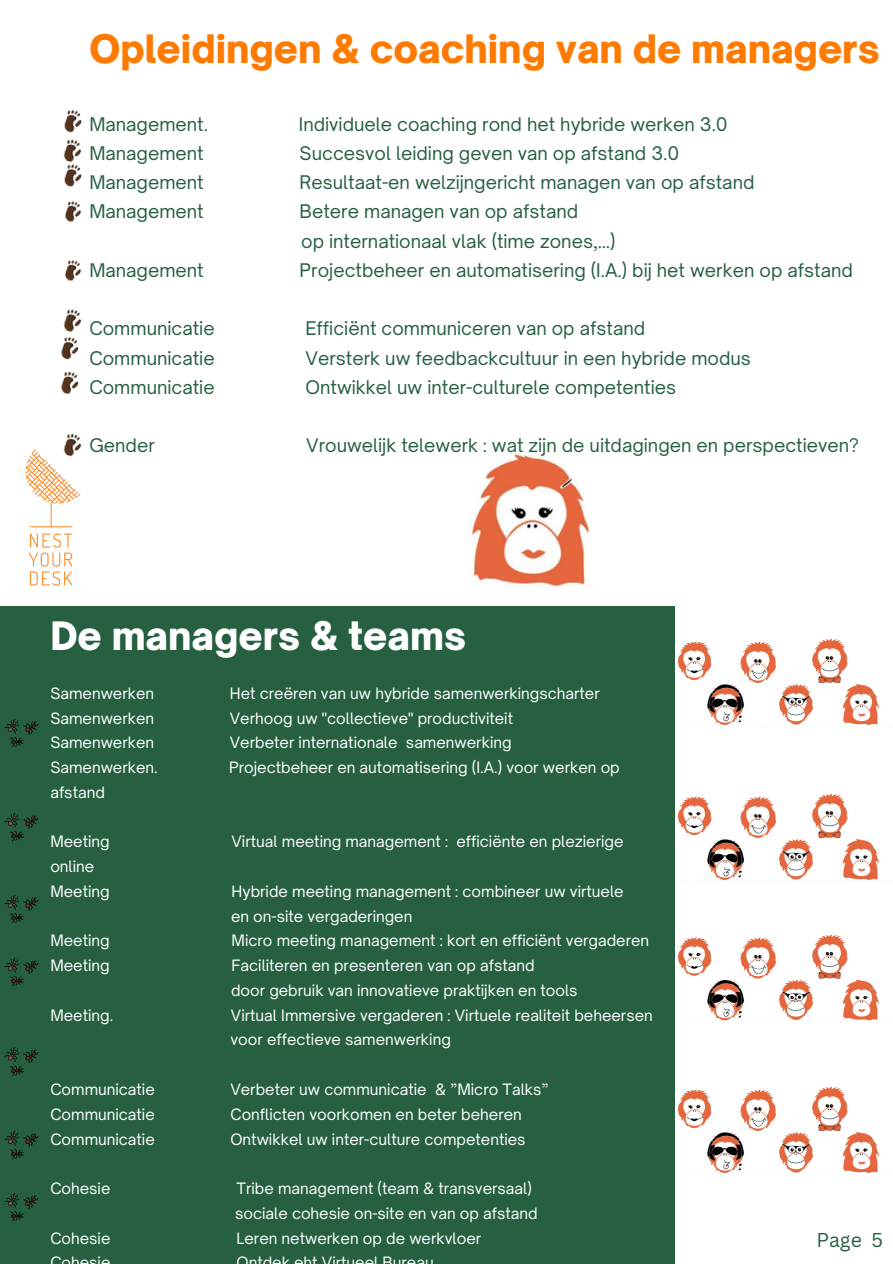
<style>
.page{position:relative;width:893px;height:1264px;background:#fff}
.page>*{position:absolute;margin:0;border:0;box-sizing:border-box;transform-origin:0 0}
.t1{font:900 37.5px "Open Sauce One";color:#ff7a00}
.t2{font:900 37.5px "Open Sauce One";color:#fff}
.t3{font:19.5px "Canva Sans";color:#266041}
.t4{font:18px/29.2px "Open Sauce One";color:#266041}
.t5{font:15px/24.8px "Open Sauce One";color:#fff}
</style>
<div class="page">
<div style="left:0;top:606px;width:675px;height:657px;background:#266041"></div>
<img style="left:677px;top:638px;width:203px;height:88px">
<img style="left:677px;top:793px;width:203px;height:88px">
<img style="left:677px;top:934px;width:202px;height:87px">
<img style="left:677px;top:1086px;width:203px;height:87px">
<img style="left:470px;top:452px;width:120px;height:135px">
<img style="left:25px;top:449px;width:56px;height:137px">
<img style="left:64px;top:169px;width:18px;height:53px">
<img style="left:63px;top:309px;width:18px;height:21px">
<img style="left:61px;top:330px;width:18px;height:30px">
<img style="left:61px;top:371px;width:18px;height:24px">
<img style="left:53px;top:434px;width:28px;height:29px">
<img style="left:4px;top:1047px;width:35px;height:30px">
<img style="left:4px;top:895px;width:35px;height:29px">
<img style="left:4px;top:719px;width:35px;height:29px">
<img style="left:4px;top:813px;width:35px;height:29px">
<img style="left:4px;top:1193px;width:35px;height:29px">
<img style="left:63px;top:140px;width:18px;height:29px">
<img style="left:4px;top:958px;width:35px;height:29px">
<img style="left:4px;top:1131px;width:35px;height:29px">
<img style="left:65px;top:260px;width:17px;height:21px">
<img style="left:64px;top:110px;width:18px;height:30px">
<h2 class="t1" style="left:89px;top:26px;width:791px">Opleidingen &amp; coaching van de managers</h2>
<h2 class="t4" style="left:89px;top:109px;width:120px">Management.</h2>
<h2 class="t4" style="left:299px;top:109px;width:430px">Individuele coaching rond het hybride werken 3.0</h2>
<h2 class="t4" style="left:89px;top:138px;width:116px">Management</h2>
<h2 class="t4" style="left:299px;top:138px;width:381px">Succesvol leiding geven van op afstand 3.0</h2>
<h2 class="t4" style="left:89px;top:168px;width:116px">Management</h2>
<h2 class="t4" style="left:299px;top:168px;width:456px">Resultaat-en welzijngericht managen van op afstand</h2>
<h2 class="t4" style="left:89px;top:197px;width:116px">Management</h2>
<h2 class="t4" style="left:299px;top:197px;width:317px">Betere managen van op afstand<br>op internationaal vlak (time zones,…)</h2>
<h2 class="t4" style="left:89px;top:255px;width:116px">Management</h2>
<h2 class="t4" style="left:299px;top:255px;width:554px">Projectbeheer en automatisering (I.A.) bij het werken op afstand</h2>
<p class="t4" style="left:89px;top:314px;width:127px">Communicatie</p>
<p class="t4" style="left:305px;top:314px;width:341px">Efficiënt communiceren van op afstand</p>
<p class="t4" style="left:89px;top:343px;width:127px">Communicatie</p>
<p class="t4" style="left:305px;top:343px;width:447px">Versterk uw feedbackcultuur in een hybride modus</p>
<p class="t4" style="left:89px;top:372px;width:127px">Communicatie</p>
<p class="t4" style="left:305px;top:372px;width:372px">Ontwikkel uw inter-culturele competenties</p>
<p class="t4" style="left:89px;top:431px;width:67px">Gender</p>
<p class="t4" style="left:306px;top:431px;width:554px">Vrouwelijk telewerk : wat zijn de uitdagingen en perspectieven?</p>
<p class="t2" style="left:50px;top:612px;width:417px">De managers &amp; teams</p>
<p class="t5" style="left:50px;top:680px;width:105px">Samenwerken</p>
<p class="t5" style="left:230px;top:680px;width:371px">Het creëren van uw hybride samenwerkingscharter</p>
<p class="t5" style="left:50px;top:705px;width:105px">Samenwerken</p>
<p class="t5" style="left:230px;top:705px;width:285px">Verhoog uw "collectieve" productiviteit</p>
<p class="t5" style="left:50px;top:730px;width:105px">Samenwerken</p>
<p class="t5" style="left:230px;top:730px;width:283px">Verbeter internationale samenwerking</p>
<p class="t5" style="left:50px;top:755px;width:109px">Samenwerken.</p>
<p class="t5" style="left:229px;top:755px;width:392px">Projectbeheer en automatisering (I.A.) voor werken op</p>
<p class="t5" style="left:50px;top:779px;width:56px">afstand</p>
<p class="t5" style="left:50px;top:829px;width:61px">Meeting</p>
<p class="t5" style="left:231px;top:829px;width:393px">Virtual meeting management : efficiënte en plezierige</p>
<p class="t5" style="left:50px;top:854px;width:61px">online<br>Meeting</p>
<p class="t5" style="left:231px;top:878px;width:393px">Hybride meeting management : combineer uw virtuele</p>
<p class="t5" style="left:231px;top:903px;width:183px">en on-site vergaderingen</p>
<p class="t5" style="left:50px;top:928px;width:61px">Meeting</p>
<p class="t5" style="left:231px;top:928px;width:419px">Micro meeting management : kort en efficiënt vergaderen</p>
<p class="t5" style="left:50px;top:953px;width:61px">Meeting</p>
<p class="t5" style="left:231px;top:953px;width:304px">Faciliteren en presenteren van op afstand</p>
<p class="t5" style="left:231px;top:977px;width:348px">door gebruik van innovatieve praktijken en tools</p>
<p class="t5" style="left:50px;top:1002px;width:64px">Meeting.</p>
<p class="t5" style="left:230px;top:1002px;width:424px">Virtual Immersive vergaderen : Virtuele realiteit beheersen voor effectieve samenwerking</p>
<p class="t5" style="left:50px;top:1076px;width:106px">Communicatie</p>
<h1 class="t5" style="left:230px;top:1076px;width:320px">Verbeter uw communicatie &amp; ”Micro Talks”</h1>
<h1 class="t5" style="left:50px;top:1101px;width:106px">Communicatie</h1>
<p class="t5" style="left:230px;top:1101px;width:293px">Conflicten voorkomen en beter beheren</p>
<p class="t5" style="left:50px;top:1126px;width:106px">Communicatie</p>
<p class="t5" style="left:230px;top:1126px;width:297px">Ontwikkel uw inter-culture competenties</p>
<p class="t5" style="left:50px;top:1175px;width:62px">Cohesie</p>
<p class="t5" style="left:236px;top:1175px;width:297px">Tribe management (team &amp; transversaal)</p>
<p class="t5" style="left:235px;top:1200px;width:304px">sociale cohesie on-site en van op afstand</p>
<p class="t5" style="left:50px;top:1225px;width:62px">Cohesie</p>
<p class="t5" style="left:236px;top:1225px;width:246px">Leren netwerken op de werkvloer</p>
<p class="t5" style="left:50px;top:1250px;width:52px">Ch i</p>
<p class="t5" style="left:236px;top:1250px;width:112px">O td k htVit</p>
<p class="t5" style="left:374px;top:1250px;width:20px">l B</p>
<p class="t3" style="left:816px;top:1226px;width:68px">Page 5</p>
</div>
